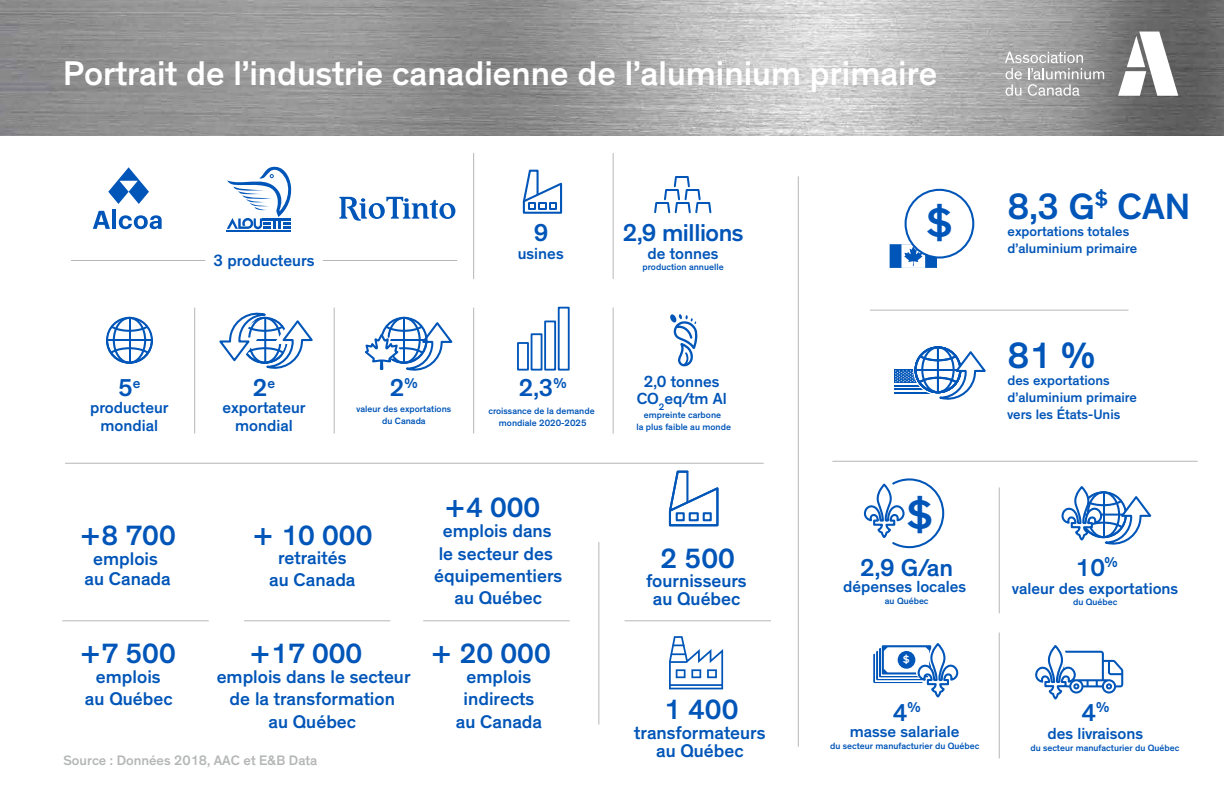
<style>
.page{position:relative;width:1224px;height:792px;background:#fff}
.page>*{position:absolute;margin:0;border:0;box-sizing:border-box;transform-origin:0 0}
.t1{font:500 42.8px "Theinhardt";color:#0055b8}
.t2{font:500 37.3px "Theinhardt";color:#0055b8}
.t3{font:500 34.9px "Theinhardt";color:#fff}
.t4{font:500 28.4px "Theinhardt";color:#0055b8}
.t5{font:500 24.9px "Theinhardt";letter-spacing:-.02em;color:#0055b8}
.t6{font:500 18.7px/22.4px "Theinhardt";color:#0055b8;text-align:center}
.t7{font:500 16.6px "Theinhardt";color:#0055b8}
.t8{font:500 16.4px/17.6px "Theinhardt";color:#0055b8;text-align:center}
.t9{font:500 14px/17.1px "Theinhardt";color:#0055b8}
.t10{font:500 14px "Theinhardt";color:#b5b7b7}
.t11{font:500 10.9px "Theinhardt";color:#fff}
.t12{font:500 9.3px/11.4px "Theinhardt";color:#0055b8;text-align:center}
</style>
<div class="page">
<img style="left:0;top:0;width:1224px;height:135px">
<hr style="left:71px;top:260px;width:134px;height:1px;background:#b5b7b7">
<hr style="left:62px;top:620px;width:147px;height:1px;background:#b5b7b7">
<hr style="left:244px;top:620px;width:146px;height:1px;background:#b5b7b7">
<hr style="left:423px;top:620px;width:147px;height:1px;background:#b5b7b7">
<hr style="left:323px;top:260px;width:134px;height:1px;background:#b5b7b7">
<svg style="left:522px;top:169px;width:41px;height:45px"></svg>
<div style="left:528px;top:202px;width:8px;height:8px;border:2px solid #0055b8"></div>
<div style="left:538px;top:202px;width:9px;height:8px;border:2px solid #0055b8"></div>
<div style="left:549px;top:202px;width:8px;height:8px;border:2px solid #0055b8"></div>
<svg style="left:654px;top:176px;width:58px;height:38px"></svg>
<svg style="left:106px;top:318px;width:47px;height:46px"></svg>
<div style="left:107px;top:317px;width:45px;height:46px;border:1px solid #0055b8;border-radius:50%"></div>
<svg style="left:874px;top:683px;width:40px;height:1px"></svg>
<svg style="left:873px;top:654px;width:41px;height:29px"></svg>
<svg style="left:875px;top:660px;width:39px;height:21px"></svg>
<svg style="left:876px;top:660px;width:38px;height:20px"></svg>
<svg style="left:219px;top:312px;width:94px;height:57px"></svg>
<svg style="left:670px;top:314px;width:28px;height:52px"></svg>
<hr style="left:194px;top:308px;width:1px;height:126px;background:#b5b7b7">
<hr style="left:334px;top:308px;width:1px;height:126px;background:#b5b7b7">
<hr style="left:473px;top:308px;width:1px;height:126px;background:#b5b7b7">
<hr style="left:999px;top:633px;width:1px;height:125px;background:#b5b7b7">
<hr style="left:999px;top:487px;width:1px;height:126px;background:#b5b7b7">
<hr style="left:870px;top:310px;width:258px;height:1px;background:#b5b7b7">
<hr style="left:613px;top:308px;width:1px;height:126px;background:#b5b7b7">
<hr style="left:473px;top:153px;width:1px;height:126px;background:#b5b7b7">
<hr style="left:613px;top:153px;width:1px;height:126px;background:#b5b7b7">
<hr style="left:798px;top:176px;width:1px;height:571px;background:#b5b7b7">
<hr style="left:65px;top:463px;width:699px;height:1px;background:#b5b7b7">
<hr style="left:832px;top:461px;width:366px;height:1px;background:#b5b7b7">
<svg style="left:878px;top:660px;width:36px;height:18px"></svg>
<div style="left:879px;top:648px;width:49px;height:29px;background:#0055b8"></div>
<div style="left:881px;top:646px;width:49px;height:30px;background:#80aadb"></div>
<div style="left:882px;top:645px;width:49px;height:29px;background:#fff;border:2px solid #0055b8"></div>
<div style="left:898px;top:651px;width:17px;height:18px;background:#0055b8;border-radius:50%"></div>
<svg style="left:874px;top:646px;width:14px;height:14px"></svg>
<svg style="left:874px;top:669px;width:14px;height:14px"></svg>
<div style="left:517px;top:342px;width:12px;height:29px;border:2px solid #0055b8"></div>
<div style="left:531px;top:333px;width:11px;height:38px;border:2px solid #0055b8"></div>
<div style="left:544px;top:321px;width:12px;height:50px;border:2px solid #0055b8"></div>
<div style="left:558px;top:307px;width:12px;height:64px;border:2px solid #0055b8"></div>
<svg style="left:365px;top:316px;width:88px;height:55px"></svg>
<svg style="left:914px;top:643px;width:45px;height:55px"></svg>
<svg style="left:1005px;top:52px;width:99px;height:44px;background:#ababab"></svg>
<svg style="left:1118px;top:32px;width:60px;height:64px"></svg>
<hr style="left:625px;top:620px;width:146px;height:1px;background:#b5b7b7">
<svg style="left:668px;top:470px;width:51px;height:57px"></svg>
<div style="left:676px;top:512px;width:9px;height:9px;border:2px solid #0055b8"></div>
<div style="left:689px;top:512px;width:10px;height:9px;border:2px solid #0055b8"></div>
<div style="left:703px;top:512px;width:9px;height:9px;border:2px solid #0055b8"></div>
<svg style="left:669px;top:636px;width:54px;height:53px"></svg>
<hr style="left:670px;top:684px;width:53px;height:2px;background:#0055b8">
<hr style="left:598px;top:542px;width:1px;height:183px;background:#b5b7b7">
<svg style="left:1035px;top:645px;width:88px;height:55px"></svg>
<div style="left:894px;top:370px;width:21px;height:13px;background:#0055b8"></div>
<hr style="left:894px;top:385px;width:45px;height:2px;background:#0055b8">
<hr style="left:894px;top:388px;width:45px;height:2px;background:#0055b8">
<hr style="left:894px;top:392px;width:45px;height:2px;background:#0055b8">
<hr style="left:937px;top:347px;width:2px;height:45px;background:#0055b8">
<svg style="left:895px;top:348px;width:91px;height:52px"></svg>
<svg style="left:339px;top:197px;width:116px;height:24px"></svg>
<hr style="left:227px;top:230px;width:64px;height:1px;background:#0055b8">
<svg style="left:227px;top:166px;width:65px;height:63px"></svg>
<svg style="left:93px;top:211px;width:17px;height:18px"></svg>
<hr style="left:112px;top:210px;width:4px;height:19px;background:#0055b8">
<svg style="left:119px;top:215px;width:43px;height:14px"></svg>
<svg style="left:108px;top:167px;width:41px;height:37px"></svg>
<svg style="left:863px;top:478px;width:82px;height:71px"></svg>
<svg style="left:1061px;top:486px;width:91px;height:59px"></svg>
<svg style="left:890px;top:240px;width:47px;height:28px"></svg>
<div style="left:906px;top:190px;width:67px;height:68px;background:#fff;border-radius:50%"></div>
<div style="left:905px;top:189px;width:69px;height:70px;border:2px solid #0055b8;border-radius:50%"></div>
<h3 class="t3" style="left:63px;top:53px;width:876px">Portrait de l’industrie canadienne de l’aluminium primaire</h3>
<p class="t7" style="left:213px;top:251px;width:103px">3 producteurs</p>
<h3 class="t5" style="left:534px;top:218px;width:16px">9</h3>
<p class="t8" style="left:518px;top:245px;width:48px">usines</p>
<h3 class="t5" style="left:623px;top:218px;width:122px">2,9 millions</h3>
<p class="t8" style="left:648px;top:245px;width:73px">de tonnes</p>
<p class="t12" style="left:643px;top:262px;width:83px">production annuelle</p>
<h3 class="t5" style="left:118px;top:373px;width:24px">5<sup>e</sup></h3>
<p class="t8" style="left:90px;top:399px;width:80px">producteur mondial</p>
<h3 class="t4" style="left:80px;top:518px;width:98px">+8 700</h3>
<p class="t6" style="left:85px;top:549px;width:88px;line-height:20.1px">emplois au Canada</p>
<h3 class="t5" style="left:253px;top:373px;width:24px">2<sup>e</sup></h3>
<p class="t8" style="left:223px;top:399px;width:85px">exportateur mondial</p>
<h3 class="t5" style="left:390px;top:373px;width:29px">2<sup>%</sup></h3>
<p class="t12" style="left:357px;top:404px;width:96px">valeur des exportations du Canada</p>
<h3 class="t5" style="left:519px;top:373px;width:49px">2,3<sup>%</sup></h3>
<p class="t12" style="left:489px;top:406px;width:108px">croissance de la demande mondiale 2020-2025</p>
<h3 class="t4" style="left:252px;top:519px;width:122px">+ 10 000</h3>
<p class="t6" style="left:269px;top:546px;width:88px">retraités au Canada</p>
<h3 class="t4" style="left:444px;top:491px;width:98px">+4 000</h3>
<p class="t6" style="left:434px;top:520px;width:130px">emplois dans<br>le secteur des équipementiers au Québec</p>
<p class="t8" style="left:637px;top:373px;width:92px">2,0 tonnes<br>CO<sub>2</sub>eq/tm Al</p>
<p class="t12" style="left:637px;top:410px;width:96px">empreinte carbone<br>la plus faible au monde</p>
<h3 class="t4" style="left:661px;top:541px;width:76px">2 500</h3>
<p class="t6" style="left:646px;top:572px;width:102px;line-height:18px">fournisseurs au Québec</p>
<h1 class="t1" style="left:927px;top:197px;width:27px">$</h1>
<h1 class="t1" style="left:907px;top:489px;width:27px">$</h1>
<h3 class="t5" style="left:860px;top:552px;width:95px">2,9 G/an</h3>
<p class="t8" style="left:843px;top:578px;width:125px">dépenses locales</p>
<p class="t12" style="left:885px;top:595px;width:45px">au Québec</p>
<h3 class="t4" style="left:80px;top:636px;width:98px">+7 500</h3>
<p class="t6" style="left:85px;top:666px;width:89px">emplois au Québec</p>
<p class="t6" style="left:217px;top:666px;width:195px">emplois dans le secteur de la transformation<br>au Québec</p>
<p class="t6" style="left:456px;top:666px;width:88px">emplois indirects au Canada</p>
<h3 class="t4" style="left:249px;top:636px;width:114px">+17 000</h3>
<p class="t11" style="left:898px;top:656px;width:14px">$$$</p>
<h3 class="t4" style="left:431px;top:636px;width:122px">+ 20 000</h3>
<h3 class="t4" style="left:664px;top:692px;width:76px">1 400</h3>
<p class="t6" style="left:634px;top:724px;width:133px;line-height:18px">transformateurs au Québec</p>
<h3 class="t5" style="left:893px;top:698px;width:29px">4<sup>%</sup></h3>
<p class="t8" style="left:850px;top:723px;width:111px">masse salariale</p>
<p class="t12" style="left:830px;top:740px;width:151px">du secteur manufacturier du Québec</p>
<p class="t10" style="left:63px;top:752px;width:255px">Source : Données 2018, AAC et E&amp;B Data</p>
<h2 class="t2" style="left:1008px;top:184px;width:184px">8,3 G<sup>$</sup> CAN</h2>
<p class="t9" style="left:1008px;top:223px;width:131px;line-height:16.8px">exportations totales d’aluminium primaire</p>
<h2 class="t2" style="left:1008px;top:333px;width:89px">81 %</h2>
<p class="t9" style="left:1008px;top:372px;width:131px">des exportations d’aluminium primaire vers les États-Unis</p>
<h3 class="t5" style="left:1076px;top:552px;width:44px">10<sup>%</sup></h3>
<p class="t8" style="left:1012px;top:580px;width:168px">valeur des exportations</p>
<p class="t12" style="left:1073px;top:597px;width:46px">du Québec</p>
<h3 class="t5" style="left:1081px;top:698px;width:29px">4<sup>%</sup></h3>
<p class="t8" style="left:1047px;top:725px;width:97px">des livraisons</p>
<p class="t12" style="left:1030px;top:742px;width:150px">du secteur manufacturier du Québec</p>
</div>
